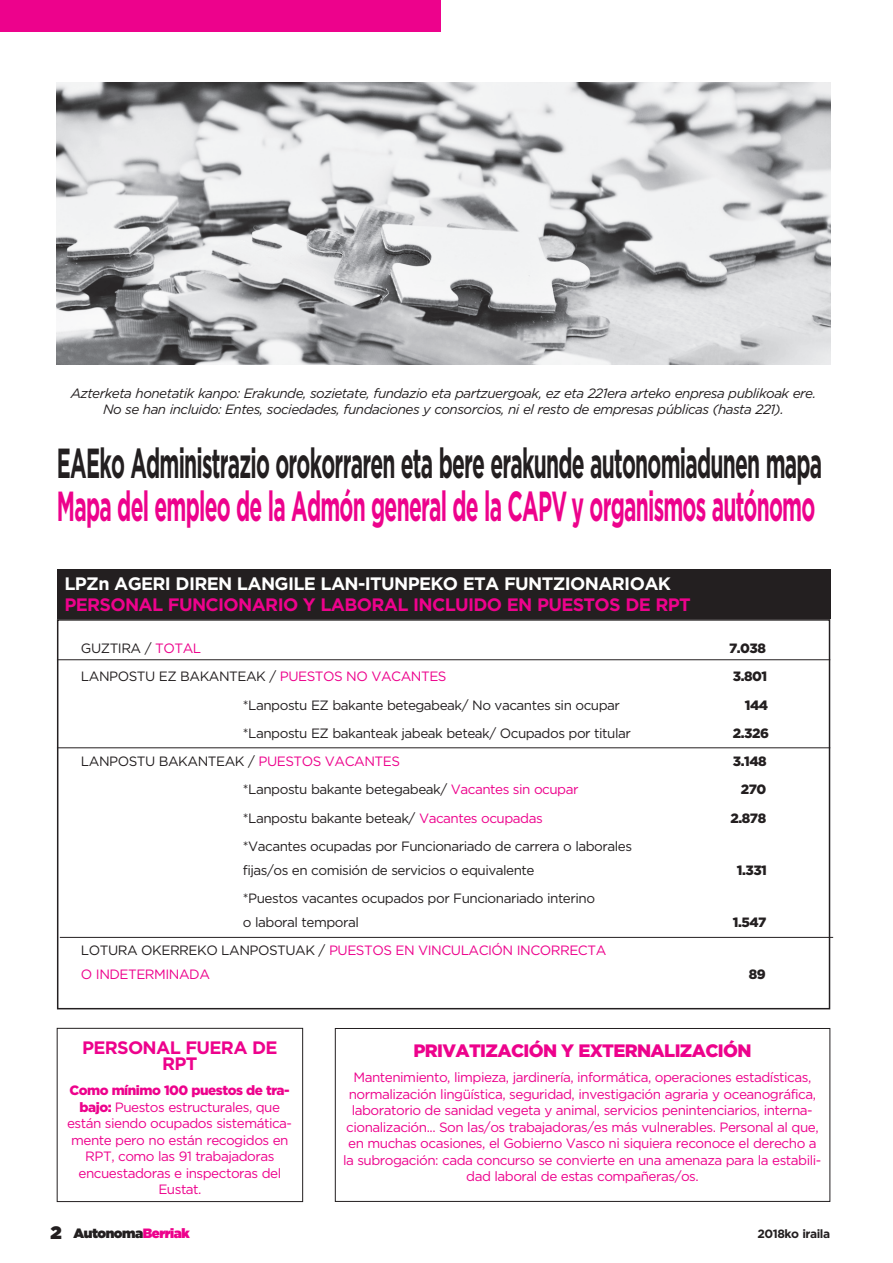
<style>
.page{position:relative;width:893px;height:1263px;background:#fff}
.page>*{position:absolute;margin:0;border:0;box-sizing:border-box;transform-origin:0 0}
.t1{font:700 42px "Gotham";letter-spacing:-.035em;color:#231f20;scale:.5 1}
.t2{font:700 42px "Gotham";letter-spacing:-.035em;color:#ed028c;scale:.5 1}
.t3{font:700 18px/16.5px "Gotham";letter-spacing:-.035em;color:#ed028c;text-align:center}
.t4{font:700 18px "Gotham";letter-spacing:-.035em;color:#fff}
.t5{font:900 18px "Gotham";letter-spacing:-.035em;color:#ed028c}
.t6{font:13.5px/16.5px "Gotham";letter-spacing:-.035em;color:#ed028c;text-align:center}
.t7{font:13.5px/24px "Gotham";letter-spacing:-.035em;color:#231f20}
.t8{font:italic 13.5px/16.5px "Gotham";letter-spacing:-.035em;color:#231f20;text-align:center}
.t9{font:900 13.5px "Gotham";letter-spacing:-.035em;color:#231f20}
.t10{font:13.5px "Gotham Ultra";letter-spacing:-.035em;color:#231f20}
.t11{font:700 12px "Gotham";letter-spacing:-.035em;color:#231f20}
.s1{color:#ed028c}
.s2{color:#231f20}
.s3{font-weight:900}
.s4{font-size:18px}
</style>
<div class="page">
<div style="left:0;top:0;width:440px;height:32px;background:#ed028c"></div>
<div style="left:57px;top:619px;width:773px;height:390px;border:2px solid #231f20"></div>
<div style="left:57px;top:1028px;width:246px;height:174px;border:1px solid #231f20"></div>
<div style="left:335px;top:1028px;width:495px;height:174px;border:1px solid #231f20"></div>
<img style="left:57px;top:82px;width:773px;height:282px">
<div style="left:57px;top:569px;width:773px;height:50px;background:#231f20"></div>
<hr style="left:57px;top:659px;width:773px;height:1px;background:#231f20">
<hr style="left:57px;top:747px;width:773px;height:1px;background:#231f20">
<hr style="left:60px;top:937px;width:773px;height:1px;background:#231f20">
<p class="t8" style="left:71px;top:385px;width:747px">Azterketa honetatik kanpo: Erakunde, sozietate, fundazio eta partzuergoak, ez eta 221era arteko enpresa publikoak ere.<br>No se han incluido: Entes, sociedades, fundaciones y consorcios, ni el resto de empresas públicas (hasta 221).</p>
<h1 class="t1" style="left:57px;top:439px;width:1532px">EAEko Administrazio orokorraren eta bere erakunde autonomiadunen mapa</h1>
<h1 class="t2" style="left:57px;top:482px;width:1518px">Mapa del empleo de la Admón general de la CAPV y organismos autónomo</h1>
<h2 class="t4" style="left:64px;top:573px;width:608px">LPZn AGERI DIREN LANGILE LAN-ITUNPEKO ETA FUNTZIONARIOAK</h2>
<h2 class="t3" style="left:64px;top:596px;width:628px">PERSONAL FUNCIONARIO Y LABORAL INCLUIDO EN PUESTOS DE RPT</h2>
<p class="t7" style="left:81px;top:636px;width:122px">GUZTIRA / <span class="s1">TOTAL</span></p>
<p class="t9" style="left:729px;top:640px;width:38px">7.038</p>
<p class="t7" style="left:81px;top:664px;width:367px">LANPOSTU EZ BAKANTEAK / <span class="s1">PUESTOS NO VACANTES</span></p>
<p class="t9" style="left:733px;top:669px;width:36px">3.801</p>
<p class="t7" style="left:243px;top:692px;width:379px">*Lanpostu EZ bakante betegabeak/ No vacantes sin ocupar</p>
<p class="t9" style="left:745px;top:697px;width:25px">144</p>
<p class="t7" style="left:243px;top:721px;width:389px">*Lanpostu EZ bakanteak jabeak beteak/ Ocupados por titular</p>
<p class="t9" style="left:733px;top:725px;width:38px">2.326</p>
<p class="t7" style="left:81px;top:749px;width:321px">LANPOSTU BAKANTEAK / <span class="s1">PUESTOS VACANTES</span></p>
<p class="t9" style="left:733px;top:753px;width:35px">3.148</p>
<p class="t7" style="left:243px;top:777px;width:337px">*Lanpostu bakante betegabeak/ <span class="s1">Vacantes sin ocupar</span></p>
<p class="t9" style="left:741px;top:782px;width:27px">270</p>
<p class="t7" style="left:243px;top:805px;width:301px">*Lanpostu bakante beteak/ <span class="s1">Vacantes ocupadas</span></p>
<p class="t9" style="left:731px;top:810px;width:37px">2.878</p>
<p class="t7" style="left:243px;top:834px;width:391px">*Vacantes ocupadas por Funcionariado de carrera o laborales fijas/os en comisión de servicios o equivalente</p>
<p class="t9" style="left:737px;top:862px;width:31px">1.331</p>
<p class="t7" style="left:243px;top:886px;width:354px">*Puestos vacantes ocupados por Funcionariado interino o laboral temporal</p>
<p class="t6" style="left:81px;top:938px;width:527px;line-height:24px;text-align:left"><span class="s2">LOTURA OKERREKO LANPOSTUAK /</span> PUESTOS EN VINCULACIÓN INCORRECTA<br>O INDETERMINADA</p>
<p class="t9" style="left:733px;top:914px;width:35px">1.547</p>
<p class="t9" style="left:749px;top:967px;width:18px">89</p>
<h2 class="t3" style="left:82px;top:1038px;width:197px">PERSONAL FUERA DE<br>RPT</h2>
<p class="t6" style="left:67px;top:1082px;width:226px"><span class="s3">Como mínimo 100 puestos de tra&shy;bajo:</span> Puestos estructurales, que están siendo ocupados sistemática&shy;mente pero no están recogidos en<br>RPT, como las 91 trabajadoras encuestadoras e inspectoras del<br>Eustat.</p>
<h2 class="t5" style="left:413px;top:1040px;width:340px">PRIVATIZACIÓN Y EXTERNALIZACIÓN</h2>
<p class="t6" style="left:343px;top:1069px;width:480px">Mantenimiento, limpieza, jardinería, informática, operaciones estadísticas, normalización lingüística, seguridad, investigación agraria y oceanográfica, laboratorio de sanidad vegeta y animal, servicios penintenciarios, interna&shy;cionalización... Son las/os trabajadoras/es más vulnerables. Personal al que, en muchas ocasiones, el Gobierno Vasco ni siquiera reconoce el derecho a la subrogación: cada concurso se convierte en una amenaza para la estabili&shy;dad laboral de estas compañeras/os.</p>
<p class="t10" style="left:51px;top:1225px;width:141px"><span class="s4">2</span> Autonoma<span class="s1">Berriak</span></p>
<p class="t11" style="left:757px;top:1226px;width:74px">2018ko iraila</p>
</div>
